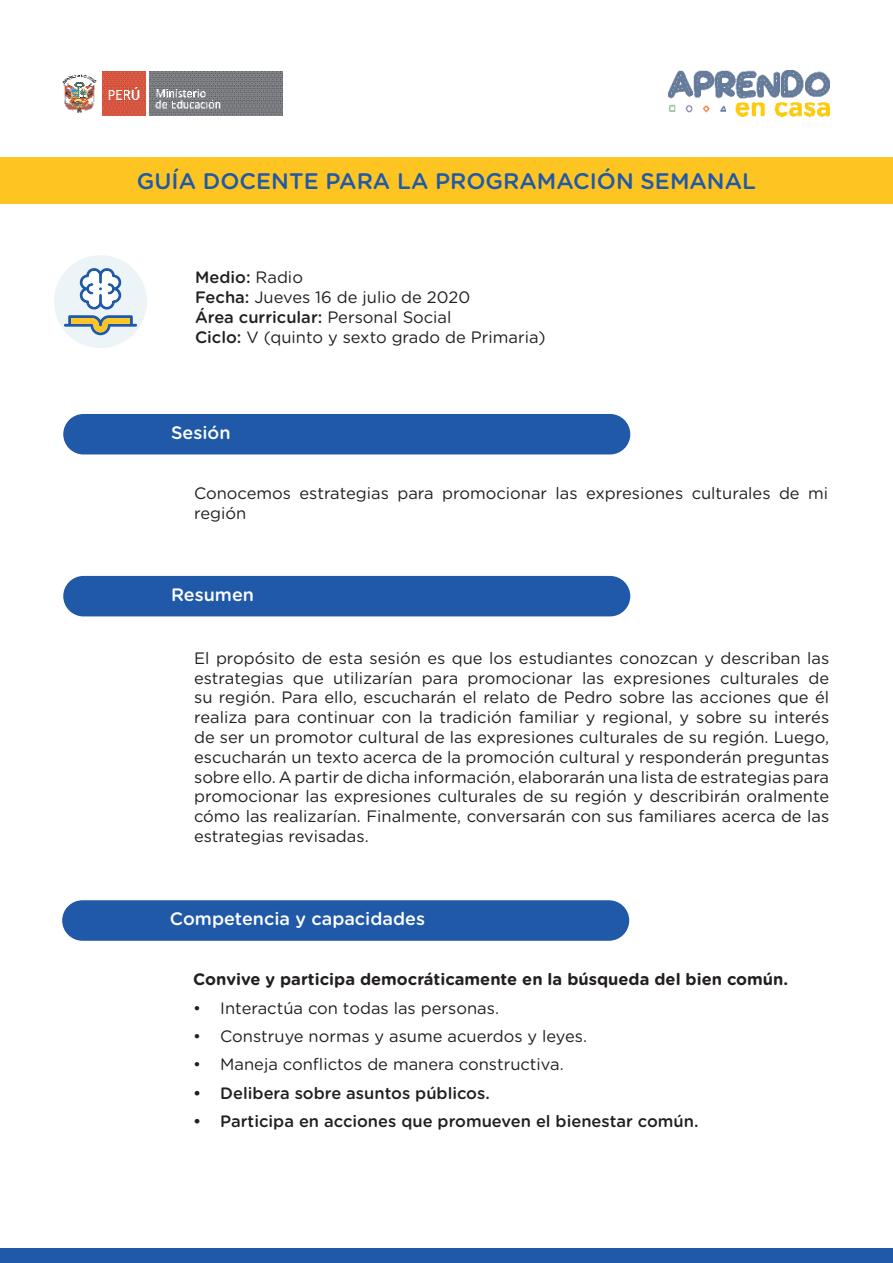
<style>
.page{position:relative;width:893px;height:1263px;background:#fff}
.page>*{position:absolute;margin:0;border:0;box-sizing:border-box;transform-origin:0 0}
.t1{font:500 22.5px "Gotham Rounded";color:#2059a8}
.t2{font:500 18px "Gotham Rounded";color:#fff}
.t3{font:16.5px/19.8px "Gotham Rounded";color:#231f20}
.t4{font:500 16.5px "Gotham Rounded";color:#231f20}
.t5{font:700 16.5px "Gotham Rounded";color:#231f20}
.s1{font-weight:500}
</style>
<div class="page">
<div style="left:0;top:1248px;width:893px;height:15px;background:#2059a8"></div>
<img style="left:62px;top:71px;width:220px;height:45px">
<img style="left:668px;top:70px;width:161px;height:47px">
<div style="left:0;top:157px;width:893px;height:47px;background:#fec422"></div>
<div style="left:54px;top:255px;width:93px;height:93px;background:#edf4f8;border-radius:50%"></div>
<svg style="left:64px;top:268px;width:73px;height:67px"></svg>
<div style="left:63px;top:414px;width:567px;height:40px;background:#2059a8;border-radius:20px"></div>
<div style="left:63px;top:576px;width:567px;height:40px;background:#2059a8;border-radius:20px"></div>
<div style="left:62px;top:900px;width:567px;height:41px;background:#2059a8;border-radius:20px"></div>
<h1 class="t1" style="left:137px;top:168px;width:621px">GUÍA DOCENTE PARA LA PROGRAMACIÓN SEMANAL</h1>
<p class="t3" style="left:195px;top:268px;width:352px"><span class="s1">Medio:</span> Radio<br><span class="s1">Fecha:</span> Jueves 16 de julio de 2020<br><span class="s1">Área curricular:</span> Personal Social<br><span class="s1">Ciclo:</span> V (quinto y sexto grado de Primaria)</p>
<p class="t2" style="left:171px;top:422px;width:61px">Sesión</p>
<p class="t3" style="left:194px;top:484px;width:635px">Conocemos estrategias para promocionar las expresiones culturales de mi región</p>
<p class="t2" style="left:171px;top:584px;width:85px">Resumen</p>
<p class="t3" style="left:194px;top:649px;width:637px;text-align:justify">El propósito de esta sesión es que los estudiantes conozcan y describan las estrategias que utilizarían para promocionar las expresiones culturales de su región. Para ello, escucharán el relato de Pedro sobre las acciones que él realiza para continuar con la tradición familiar y regional, y sobre su interés de ser un promotor cultural de las expresiones culturales de su región. Luego, escucharán un texto acerca de la promoción cultural y responderán preguntas sobre ello. A partir de dicha información, elaborarán una lista de estrategias para promocionar las expresiones culturales de su región y describirán oralmente cómo las realizarían. Finalmente, conversarán con sus familiares acerca de las estrategias revisadas.</p>
<p class="t2" style="left:170px;top:909px;width:257px">Competencia y capacidades</p>
<p class="t5" style="left:193px;top:972px;width:596px">Convive y participa democráticamente en la búsqueda del bien común.</p>
<p class="t3" style="left:193px;top:999px;width:307px">• Interactúa con todas las personas.</p>
<p class="t3" style="left:193px;top:1027px;width:395px">• Construye normas y asume acuerdos y leyes.</p>
<p class="t3" style="left:193px;top:1055px;width:372px">• Maneja conflictos de manera constructiva.</p>
<p class="t4" style="left:193px;top:1083px;width:298px">• Delibera sobre asuntos públicos.</p>
<p class="t4" style="left:193px;top:1112px;width:507px">• Participa en acciones que promueven el bienestar común.</p>
</div>
